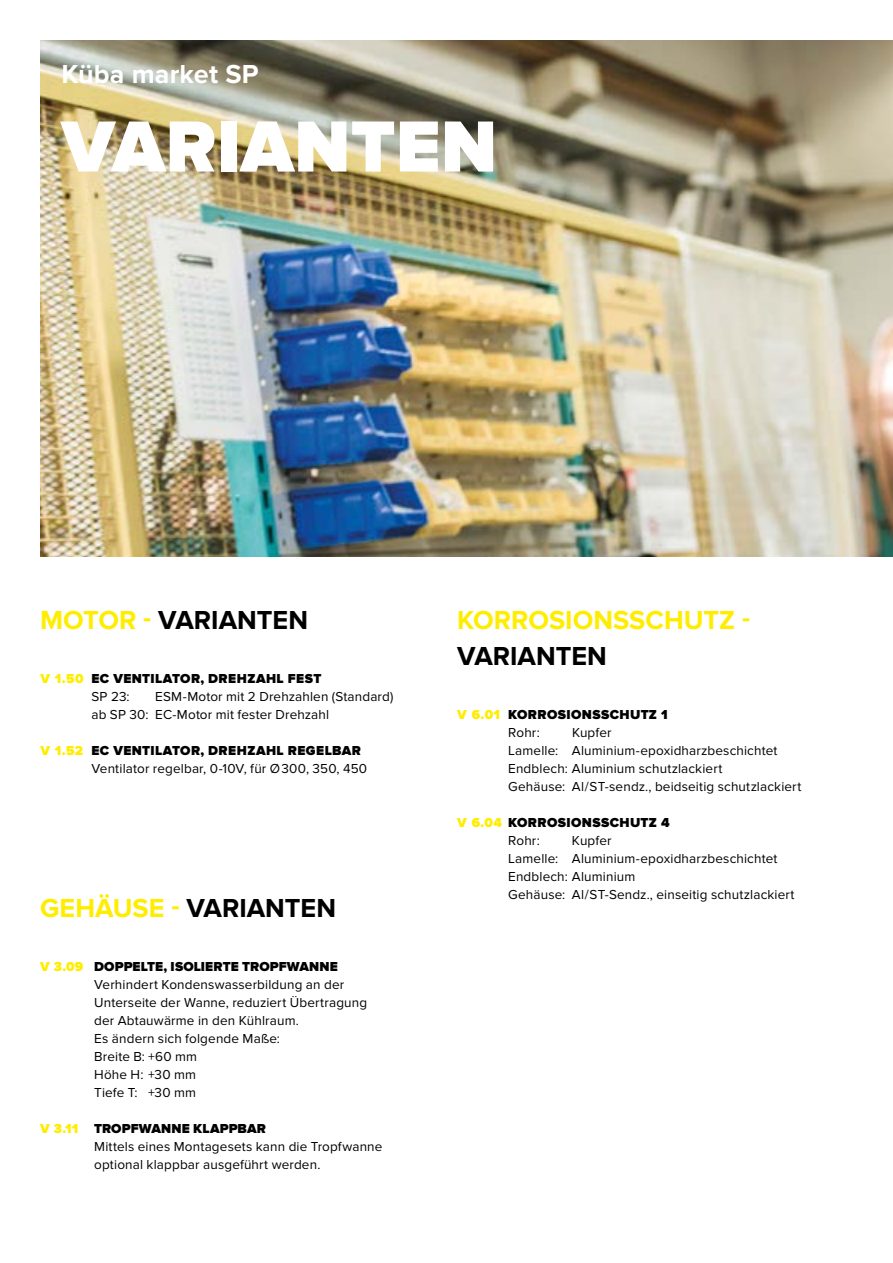
<style>
.page{position:relative;width:893px;height:1263px;background:#fff}
.page>*{position:absolute;margin:0;border:0;box-sizing:border-box;transform-origin:0 0}
.t1{font:900 75px "Proxima Nova";letter-spacing:.005em;color:#fff}
.t2{font:700 27px "Proxima Nova";color:#000}
.t3{font:700 27px "Proxima Nova";color:#ffed00}
.t4{font:700 27px "Proxima Nova";letter-spacing:.005em;color:#fff}
.t5{font:13.5px/18px "Proxima Nova";letter-spacing:.01em;color:#000}
.t6{font:900 13.5px/18px "Proxima Nova";letter-spacing:.03em;color:#000}
.s1{color:#ffed00}
.s2{font-weight:400}
.s3{font-weight:900;color:#ffed00}
.s4{font-weight:900}
</style>
<div class="page">
<img style="left:40px;top:40px;width:853px;height:517px">
<h2 class="t4" style="left:61px;top:58px;width:199px">Küba market SP</h2>
<h1 class="t1" style="left:61px;top:103px;width:437px">VARIANTEN</h1>
<h2 class="t2" style="left:40px;top:604px;width:269px"><span class="s1">MOTOR -</span> VARIANTEN</h2>
<p class="t6" style="left:91px;top:670px;width:231px;text-indent:-51px"><span class="s1">V 1.50</span> EC VENTILATOR, DREHZAHL FEST<br><span class="s2">SP 23:</span></p>
<p class="t5" style="left:91px;top:687px;width:304px;text-indent:64px">ESM-Motor mit 2 Drehzahlen (Standard) ab SP 30: EC-Motor mit fester Drehzahl</p>
<p class="t5" style="left:91px;top:741px;width:277px;text-indent:-51px"><span class="s3">V 1.52</span> <span class="s4">EC VENTILATOR, DREHZAHL REGELBAR<br></span>Ventilator regelbar, 0-10V, für Ø 300, 350, 450</p>
<h2 class="t2" style="left:40px;top:892px;width:297px"><span class="s1">GEHÄUSE -</span> VARIANTEN</h2>
<p class="t5" style="left:94px;top:957px;width:274px;text-indent:-54px"><span class="s3">V 3.09</span> <span class="s4">DOPPELTE, ISOLIERTE TROPFWANNE<br></span>Verhindert Kondenswasserbildung an der<br>Unterseite der Wanne, reduziert Übertragung der Abtauwärme in den Kühlraum.<br>Es ändern sich folgende Maße:<br>Breite B: +60 mm<br>Höhe H: +30 mm<br>Tiefe T: +30 mm</p>
<p class="t5" style="left:94px;top:1119px;width:290px;text-indent:-54px"><span class="s3">V 3.11</span> <span class="s4">TROPFWANNE KLAPPBAR<br></span>Mittels eines Montagesets kann die Tropfwanne optional klappbar ausgeführt werden.</p>
<h2 class="t3" style="left:457px;top:604px;width:295px">KORROSIONSSCHUTZ -</h2>
<h2 class="t2" style="left:457px;top:640px;width:151px">VARIANTEN</h2>
<p class="t6" style="left:508px;top:706px;width:161px;text-indent:-51px"><span class="s1">V 6.01</span> KORROSIONSSCHUTZ 1<br><span class="s2">Rohr:</span></p>
<p class="t5" style="left:508px;top:723px;width:295px;text-indent:64px">Kupfer<br>Lamelle: Aluminium-epoxidharzbeschichtet Endblech: Aluminium schutzlackiert<br>Gehäuse: Al / ST-sendz., beidseitig schutzlackiert</p>
<p class="t6" style="left:508px;top:814px;width:163px;text-indent:-51px"><span class="s1">V 6.04</span> KORROSIONSSCHUTZ 4<br><span class="s2">Rohr:</span></p>
<p class="t5" style="left:508px;top:831px;width:288px;text-indent:64px">Kupfer<br>Lamelle: Aluminium-epoxidharzbeschichtet<br>Endblech: Aluminium<br>Gehäuse: Al / ST-Sendz., einseitig schutzlackiert</p>
</div>
